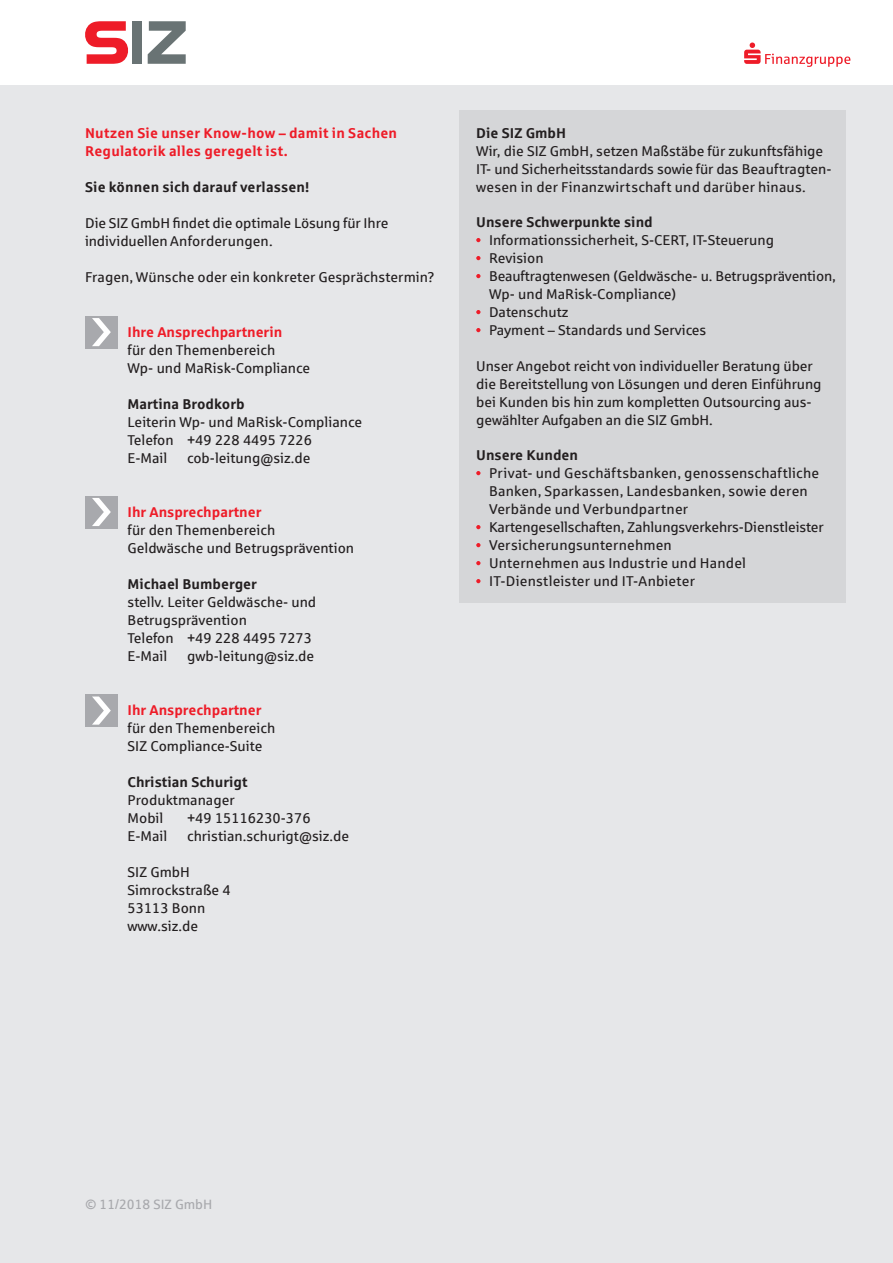
<style>
.page{position:relative;width:893px;height:1263px;background:#fff}
.page>*{position:absolute;margin:0;border:0;box-sizing:border-box;transform-origin:0 0}
.t1{font:14.25px/18px "Sparkasse Rg";color:#231f20}
.t2{font:700 14.25px/18px "Sparkasse Rg";color:#ee1c28}
.t3{font:700 14.25px "Sparkasse Rg";color:#231f20}
.t4{font:13.5px "Sparkasse Rg";color:#a8a9ad}
</style>
<div class="page">
<div style="left:0;top:85px;width:893px;height:1178px;background:#e6e7e9"></div>
<svg style="left:85px;top:21px;width:43px;height:43px"></svg>
<svg style="left:148px;top:21px;width:38px;height:43px"></svg>
<div style="left:133px;top:21px;width:9px;height:43px;background:#697374"></div>
<svg style="left:744px;top:43px;width:106px;height:24px"></svg>
<div style="left:459px;top:111px;width:387px;height:492px;background:#d5d6d8"></div>
<div style="left:85px;top:316px;width:33px;height:32px;background:#a8a9ad"></div>
<svg style="left:92px;top:318px;width:19px;height:28px"></svg>
<div style="left:85px;top:496px;width:33px;height:32px;background:#a8a9ad"></div>
<svg style="left:92px;top:498px;width:19px;height:28px"></svg>
<div style="left:85px;top:694px;width:33px;height:33px;background:#a8a9ad"></div>
<svg style="left:92px;top:696px;width:19px;height:29px"></svg>
<svg style="left:476px;top:238px;width:4px;height:4px"></svg>
<svg style="left:476px;top:256px;width:4px;height:4px"></svg>
<svg style="left:476px;top:274px;width:4px;height:4px"></svg>
<svg style="left:476px;top:310px;width:4px;height:4px"></svg>
<svg style="left:476px;top:328px;width:4px;height:4px"></svg>
<svg style="left:476px;top:471px;width:4px;height:4px"></svg>
<svg style="left:476px;top:525px;width:4px;height:4px"></svg>
<svg style="left:476px;top:543px;width:4px;height:4px"></svg>
<svg style="left:476px;top:561px;width:4px;height:4px"></svg>
<svg style="left:476px;top:579px;width:4px;height:4px"></svg>
<p class="t2" style="left:85px;top:124px;width:314px">Nutzen Sie unser Know-how – damit in Sachen<br>Regulatorik alles geregelt ist.</p>
<p class="t3" style="left:85px;top:178px;width:226px">Sie können sich darauf verlassen!</p>
<p class="t1" style="left:85px;top:214px;width:305px">Die SIZ GmbH findet die optimale Lösung für Ihre individuellen Anforderungen.</p>
<p class="t1" style="left:85px;top:268px;width:351px">Fragen, Wünsche oder ein konkreter Gesprächstermin?</p>
<p class="t2" style="left:128px;top:322px;width:156px">Ihre Ansprechpartnerin</p>
<p class="t1" style="left:128px;top:340px;width:184px">für den Themenbereich<br>Wp- und MaRisk-Compliance</p>
<p class="t3" style="left:128px;top:395px;width:119px">Martina Brodkorb</p>
<p class="t1" style="left:128px;top:412px;width:236px">Leiterin Wp- und MaRisk-Compliance<br>Telefon +49 228 4495 7226<br>E-Mail</p>
<p class="t1" style="left:187px;top:448px;width:125px">cob-leitung@siz.de</p>
<p class="t2" style="left:128px;top:502px;width:135px">Ihr Ansprechpartner</p>
<p class="t1" style="left:128px;top:520px;width:228px">für den Themenbereich<br>Geldwäsche und Betrugsprävention</p>
<p class="t3" style="left:128px;top:575px;width:131px">Michael Bumberger</p>
<p class="t1" style="left:128px;top:592px;width:190px">stellv. Leiter Geldwäsche- und<br>Betrugsprävention<br>Telefon +49 228 4495 7273<br>E-Mail</p>
<p class="t1" style="left:187px;top:646px;width:129px">gwb-leitung@siz.de</p>
<p class="t2" style="left:128px;top:700px;width:135px">Ihr Ansprechpartner</p>
<p class="t1" style="left:128px;top:718px;width:149px">für den Themenbereich<br>SIZ Compliance-Suite</p>
<p class="t3" style="left:128px;top:773px;width:121px">Christian Schurigt</p>
<p class="t1" style="left:128px;top:790px;width:109px">Produktmanager<br>Mobil</p>
<p class="t1" style="left:187px;top:808px;width:125px">+49 15116230-376</p>
<p class="t1" style="left:128px;top:826px;width:41px">E-Mail</p>
<p class="t1" style="left:187px;top:826px;width:164px">christian.schurigt@siz.de</p>
<p class="t1" style="left:128px;top:862px;width:105px">SIZ GmbH<br>Simrockstraße 4<br>53113 Bonn www.siz.de</p>
<p class="t3" style="left:476px;top:124px;width:91px">Die SIZ GmbH</p>
<p class="t1" style="left:476px;top:142px;width:357px">Wir, die SIZ GmbH, setzen Maßstäbe für zukunftsfähige<br>IT- und Sicherheitsstandards sowie für das Beauftragten&shy;wesen in der Finanzwirtschaft und darüber hinaus.</p>
<p class="t3" style="left:476px;top:213px;width:178px">Unsere Schwerpunkte sind</p>
<p class="t1" style="left:489px;top:231px;width:348px">Informationssicherheit, S-CERT, IT-Steuerung<br>Revision<br>Beauftragtenwesen (Geldwäsche- u. Betrugsprävention,<br>Wp- und MaRisk-Compliance)<br>Datenschutz<br>Payment – Standards und Services</p>
<p class="t1" style="left:476px;top:357px;width:347px">Unser Angebot reicht von individueller Beratung über die Bereitstellung von Lösungen und deren Einführung bei Kunden bis hin zum kompletten Outsourcing aus&shy;gewählter Aufgaben an die SIZ GmbH.</p>
<p class="t3" style="left:476px;top:446px;width:103px">Unsere Kunden</p>
<p class="t1" style="left:489px;top:464px;width:336px">Privat- und Geschäftsbanken, genossenschaftliche Banken, Sparkassen, Landesbanken, sowie deren Verbände und Verbundpartner Kartengesellschaften, Zahlungsverkehrs-Dienstleister Versicherungsunternehmen<br>Unternehmen aus Industrie und Handel IT-Dienstleister und IT-Anbieter</p>
<p class="t4" style="left:85px;top:1196px;width:129px">© 11/2018 SIZ GmbH</p>
</div>
